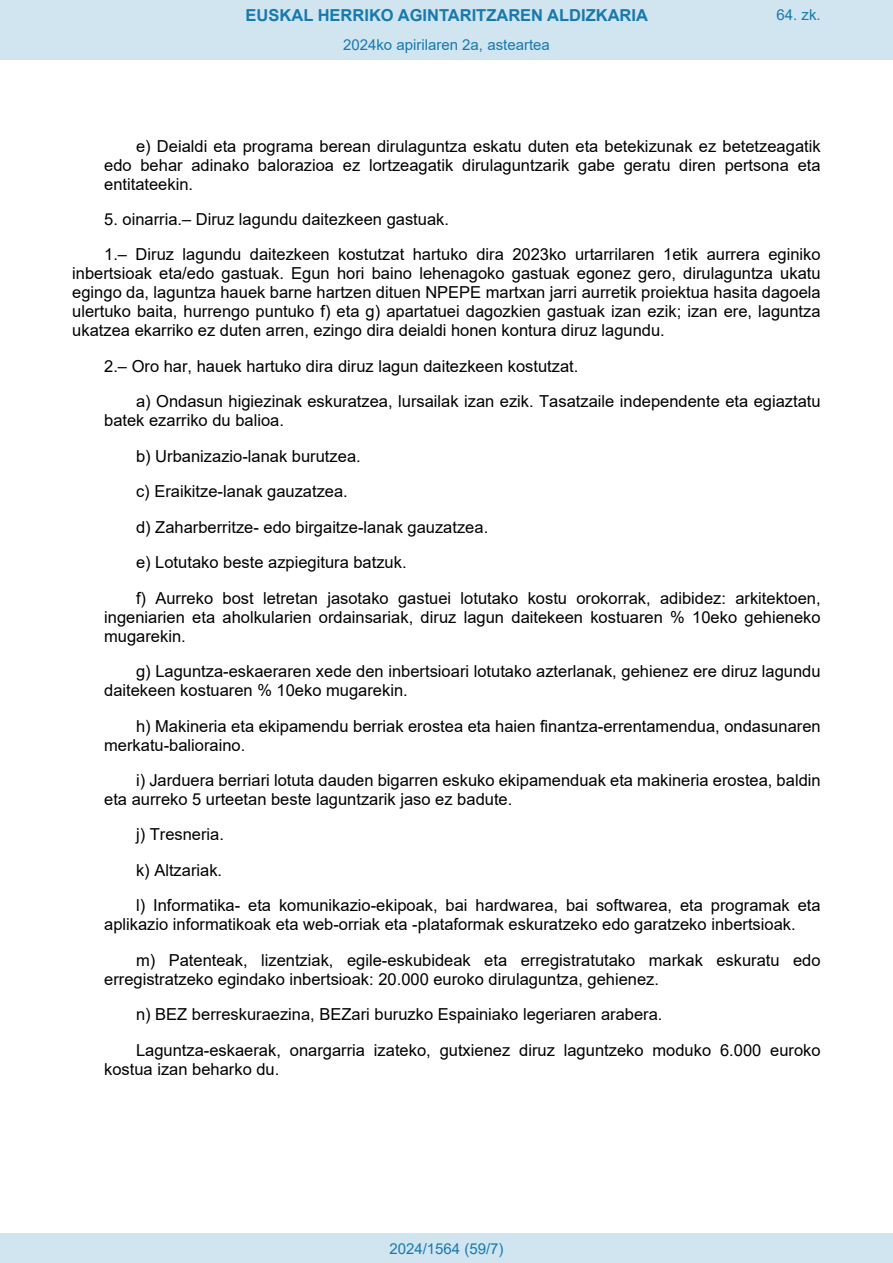
<style>
.page{position:relative;width:893px;height:1263px;background:#fff}
.page>*{position:absolute;margin:0;border:0;box-sizing:border-box;transform-origin:0 0}
.t1{font:16.5px/35.4px "Arial";color:#000}
.t2{font:700 16.5px "Arial";color:#1879ad}
.Paginacion_Centro{font:15px "Arial";color:#1879ad}
</style>
<div class="page">
<div style="left:0;top:0;width:893px;height:60px;background:#d0e5f0"></div>
<div style="left:0;top:1233px;width:893px;height:30px;background:#d0e5f0"></div>
<p class="t2" style="left:246px;top:3px;width:404px">EUSKAL HERRIKO AGINTARITZAREN ALDIZKARIA</p>
<p class="Paginacion_Centro" style="left:776px;top:5px;width:46px">64. zk.</p>
<p class="Paginacion_Centro" style="left:343px;top:35px;width:208px">2024ko apirilaren 2a, asteartea</p>
<p class="t1" style="left:104px;top:136px;width:718px;line-height:18.9px;text-align:justify;text-indent:32px">e) Deialdi eta programa berean dirulaguntza eskatu duten eta betekizunak ez betetzeagatik edo behar adinako balorazioa ez lortzeagatik dirulaguntzarik gabe geratu diren pertsona eta entitateekin.</p>
<p class="t1" style="left:104px;top:201px;width:718px">5. oinarria.– Diruz lagundu daitezkeen gastuak.<br>1.– Diruz lagundu daitezkeen kostutzat hartuko dira 2023ko urtarrilaren 1etik aurrera eginiko</p>
<p class="t1" style="left:72px;top:264px;width:750px;line-height:18.9px;text-align:justify">inbertsioak eta/edo gastuak. Egun hori baino lehenagoko gastuak egonez gero, dirulaguntza ukatu egingo da, laguntza hauek barne hartzen dituen NPEPE martxan jarri aurretik proiektua hasita dagoela ulertuko baita, hurrengo puntuko f) eta g) apartatuei dagozkien gastuak izan ezik; izan ere, laguntza ukatzea ekarriko ez duten arren, ezingo dira deialdi honen kontura diruz lagundu.</p>
<p class="t1" style="left:136px;top:348px;width:686px;text-indent:-32px">2.– Oro har, hauek hartuko dira diruz lagun daitezkeen kostutzat.<br>a) Ondasun higiezinak eskuratzea, lursailak izan ezik. Tasatzaile independente eta egiaztatu</p>
<p class="t1" style="left:136px;top:403px;width:686px;text-indent:-32px">batek ezarriko du balioa.<br>b) Urbanizazio-lanak burutzea.<br>c) Eraikitze-lanak gauzatzea.<br>d) Zaharberritze- edo birgaitze-lanak gauzatzea.<br>e) Lotutako beste azpiegitura batzuk.<br>f) Aurreko bost letretan jasotako gastuei lotutako kostu orokorrak, adibidez: arkitektoen,</p>
<p class="t1" style="left:104px;top:607px;width:718px;line-height:18.9px">ingeniarien eta aholkularien ordainsariak, diruz lagun daitekeen kostuaren % 10eko gehieneko mugarekin.</p>
<p class="t1" style="left:104px;top:662px;width:718px;line-height:18.9px;text-indent:32px">g) Laguntza-eskaeraren xede den inbertsioari lotutako azterlanak, gehienez ere diruz lagundu daitekeen kostuaren % 10eko mugarekin.</p>
<p class="t1" style="left:104px;top:716px;width:718px;line-height:18.9px;text-indent:32px">h) Makineria eta ekipamendu berriak erostea eta haien finantza-errentamendua, ondasunaren merkatu-balioraino.</p>
<p class="t1" style="left:104px;top:771px;width:718px;line-height:18.9px;text-indent:32px">i) Jarduera berriari lotuta dauden bigarren eskuko ekipamenduak eta makineria erostea, baldin eta aurreko 5 urteetan beste laguntzarik jaso ez badute.</p>
<p class="t1" style="left:136px;top:817px;width:686px">j) Tresneria.<br>k) Altzariak.<br>l) Informatika- eta komunikazio-ekipoak, bai hardwarea, bai softwarea, eta programak eta</p>
<p class="t1" style="left:136px;top:907px;width:686px;text-indent:-32px">aplikazio informatikoak eta web-orriak eta -plataformak eskuratzeko edo garatzeko inbertsioak.<br>m) Patenteak, lizentziak, egile-eskubideak eta erregistratutako markak eskuratu edo</p>
<p class="t1" style="left:136px;top:961px;width:686px;text-indent:-32px">erregistratzeko egindako inbertsioak: 20.000 euroko dirulaguntza, gehienez.<br>n) BEZ berreskuraezina, BEZari buruzko Espainiako legeriaren arabera.<br>Laguntza-eskaerak, onargarria izateko, gutxienez diruz laguntzeko moduko 6.000 euroko</p>
<p class="t1" style="left:104px;top:1051px;width:177px">kostua izan beharko du.</p>
<p class="Paginacion_Centro" style="left:389px;top:1238px;width:116px">2024/1564 (59/7)</p>
</div>
